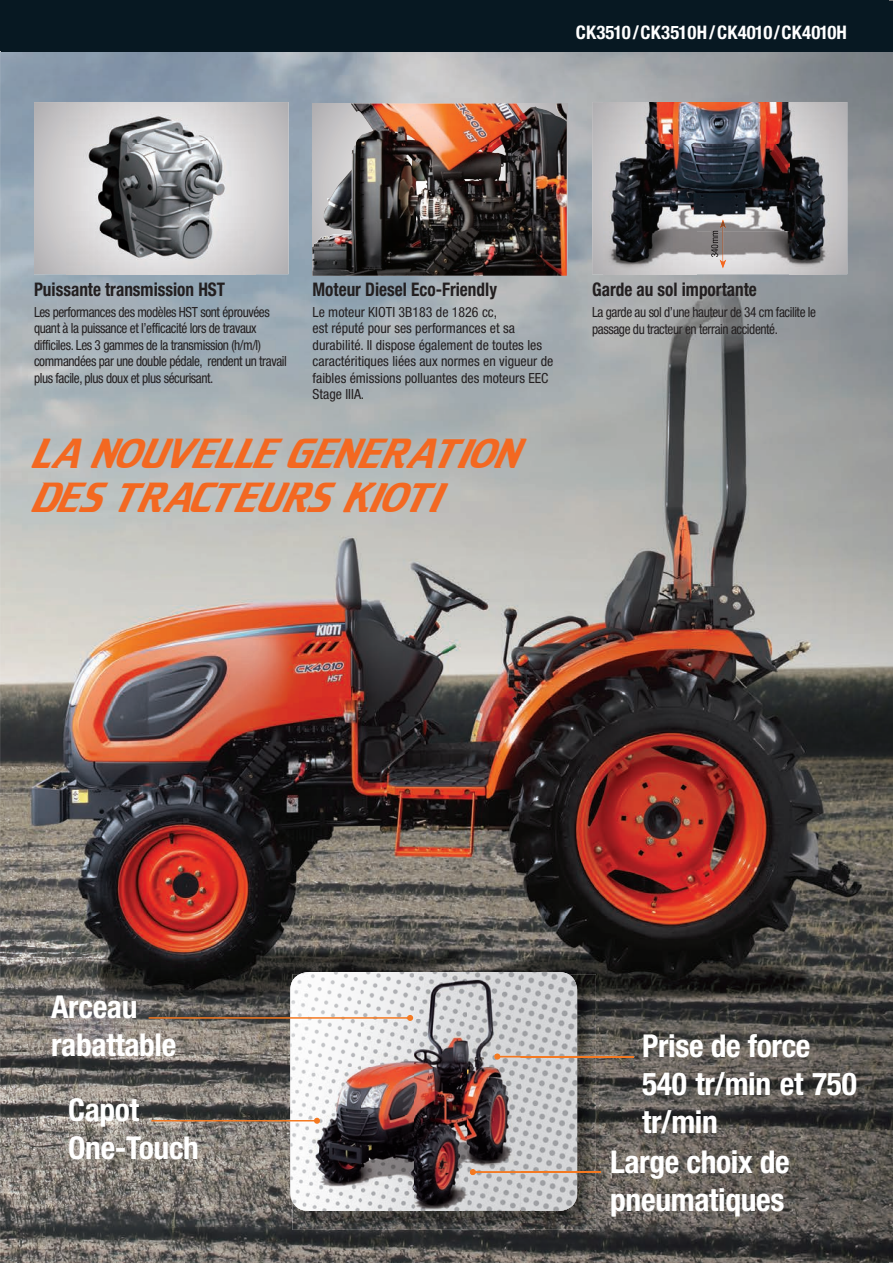
<style>
.page{position:relative;width:893px;height:1263px;background:#fff}
.page>*{position:absolute;margin:0;border:0;box-sizing:border-box;transform-origin:0 0}
.t1{font:italic 42.75px/43.5px "Trekker";letter-spacing:-.02em;color:#f36821}
.t2{font:700 condensed 31.5px/37.8px "Helvetica Neue LT Std";letter-spacing:-.01em;color:#fff}
.t3{font:700 condensed 18.75px "Helvetica Neue LT Std";color:#231f20;scale:.92 1}
.t4{font:700 condensed 18.75px "Helvetica Neue LT Std";letter-spacing:.01em;color:#fff}
.t5{font:condensed 13.95px/16.5px "Helvetica Neue LT Std";letter-spacing:-.03em;color:#231f20;scale:.95 1}
.t6{font:condensed 13.95px/16.5px "Helvetica Neue LT Std";color:#231f20}
</style>
<div class="page">
<div style="left:0;top:0;width:893px;height:51px;background:#071822"></div>
<img style="left:0;top:51px;width:893px;height:1212px">
<svg style="left:34px;top:102px;width:254px;height:172px;background:#c4c2c4"></svg>
<img style="left:67px;top:102px;width:189px;height:172px">
<img style="left:592px;top:102px;width:255px;height:172px">
<img style="left:711px;top:231px;width:7px;height:26px">
<img style="left:313px;top:104px;width:254px;height:172px">
<img style="left:292px;top:974px;width:304px;height:256px">
<img style="left:290px;top:972px;width:287px;height:239px">
<hr style="left:497px;top:1056px;width:137px;height:1px;background:#f47921">
<hr style="left:473px;top:1171px;width:127px;height:2px;background:#f47921">
<img style="left:309px;top:972px;width:211px;height:243px">
<svg style="left:494px;top:1053px;width:26px;height:6px"></svg>
<img style="left:476px;top:1171px;width:44px;height:2px">
<svg style="left:470px;top:1169px;width:6px;height:6px"></svg>
<hr style="left:151px;top:1120px;width:166px;height:1px;background:#f47921">
<svg style="left:314px;top:1118px;width:6px;height:6px"></svg>
<hr style="left:149px;top:1017px;width:261px;height:2px;background:#f47921">
<svg style="left:407px;top:1015px;width:6px;height:6px"></svg>
<h3 class="t4" style="left:576px;top:21px;width:273px">CK3510/CK3510H/CK4010/CK4010H</h3>
<h3 class="t3" style="left:34px;top:278px;width:209px">Puissante transmission HST</h3>
<p class="t5" style="left:34px;top:304px;width:268px">Les performances des modèles HST sont éprouvées quant à la puissance et l’efficacité lors de travaux difficiles. Les 3 gammes de la transmission (h/m/l) commandées par une double pédale, rendent un travail plus facile, plus doux et plus sécurisant.</p>
<h3 class="t3" style="left:313px;top:277px;width:202px">Moteur Diesel Eco-Friendly</h3>
<p class="t6" style="left:313px;top:303px;width:242px">Le moteur KIOTI 3B183 de 1826 cc,<br>est réputé pour ses performances et sa durabilité. Il dispose également de toutes les caractéritiques liées aux normes en vigueur de faibles émissions polluantes des moteurs EEC Stage IIIA.</p>
<h1 class="t1" style="left:31px;top:433px;width:489px">LA NOU VELLE GENERATION<br>DES TRACTEURS KIOTI</h1>
<h3 class="t3" style="left:592px;top:278px;width:180px">Garde au sol importante</h3>
<p class="t5" style="left:592px;top:304px;width:237px">La garde au sol d’une hauteur de 34 cm facilite le passage du tracteur en terrain accidenté.</p>
<h2 class="t2" style="left:51px;top:987px;width:127px">Arceau rabattable</h2>
<h2 class="t2" style="left:68px;top:1091px;width:132px">Capot<br>One-Touch</h2>
<h2 class="t2" style="left:642px;top:1026px;width:216px">Prise de force<br>540 tr/min et 750 tr/min</h2>
<h2 class="t2" style="left:610px;top:1143px;width:181px">Large choix de pneumatiques</h2>
</div>
